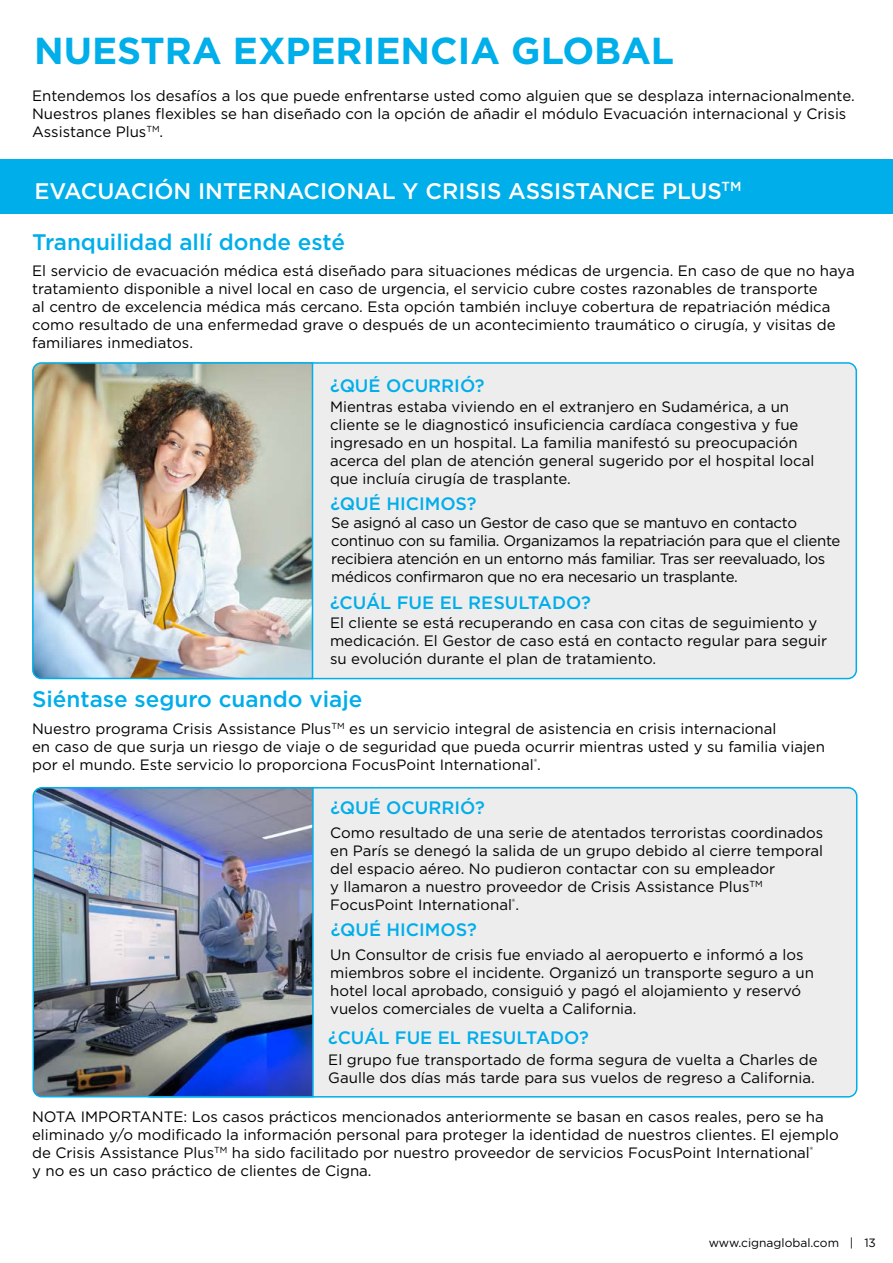
<style>
.page{position:relative;width:893px;height:1263px;background:#fff}
.page>*{position:absolute;margin:0;border:0;box-sizing:border-box;transform-origin:0 0}
.t1{font:700 37.5px "Gotham";color:#00aeea}
.t2{font:500 22.5px "Gotham";color:#00aeea}
.t3{font:500 22.5px "Gotham";color:#fff}
.t4{font:500 18px "Gotham";color:#00aeea}
.t5{font:15px/18px "Gotham";color:#000}
.t6{font:15px/18px "Gotham";letter-spacing:-.02em;color:#000}
.t7{font:12px "Gotham";color:#000}
</style>
<div class="page">
<div style="left:0;top:159px;width:893px;height:55px;background:#00aeea"></div>
<div style="left:142px;top:363px;width:714px;height:316px;background:#ededed;border-radius:9px"></div>
<img style="left:32px;top:362px;width:282px;height:318px">
<div style="left:142px;top:788px;width:715px;height:309px;background:#ededed;border-radius:9px"></div>
<img style="left:32px;top:787px;width:282px;height:311px">
<h1 class="t1" style="left:34px;top:26px;width:642px">NUESTRA EXPERIENCIA GLOBAL</h1>
<p class="t5" style="left:32px;top:86px;width:824px">Entendemos los desafíos a los que puede enfrentarse usted como alguien que se desplaza internacionalmente.<br>Nuestros planes flexibles se han diseñado con la opción de añadir el módulo Evacuación internacional y Crisis<br>Assistance Plus<sup>TM</sup>.</p>
<h2 class="t3" style="left:34px;top:176px;width:709px">EVACUACIÓN INTERNACIONAL Y CRISIS ASSISTANCE PLUS<sup>TM</sup></h2>
<h2 class="t2" style="left:32px;top:227px;width:314px">Tranquilidad allí donde esté</h2>
<p class="t5" style="left:32px;top:261px;width:824px">El servicio de evacuación médica está diseñado para situaciones médicas de urgencia. En caso de que no haya tratamiento disponible a nivel local en caso de urgencia, el servicio cubre costes razonables de transporte<br>al centro de excelencia médica más cercano. Esta opción también incluye cobertura de repatriación médica como resultado de una enfermedad grave o después de un acontecimiento traumático o cirugía, y visitas de familiares inmediatos.</p>
<p class="t4" style="left:330px;top:374px;width:156px">¿QUÉ OCURRIÓ?</p>
<p class="t5" style="left:330px;top:397px;width:486px">Mientras estaba viviendo en el extranjero en Sudamérica, a un cliente se le diagnosticó insuficiencia cardíaca congestiva y fue ingresado en un hospital. La familia manifestó su preocupación acerca del plan de atención general sugerido por el hospital local que incluía cirugía de trasplante.</p>
<p class="t6" style="left:331px;top:513px;width:511px">Se asignó al caso un Gestor de caso que se mantuvo en contacto continuo con su familia. Organizamos la repatriación para que el cliente recibiera atención en un entorno más familiar. Tras ser reevaluado, los médicos confirmaron que no era necesario un trasplante.</p>
<p class="t5" style="left:330px;top:613px;width:499px">El cliente se está recuperando en casa con citas de seguimiento y medicación. El Gestor de caso está en contacto regular para seguir su evolución durante el plan de tratamiento.</p>
<p class="t4" style="left:331px;top:492px;width:148px">¿QUÉ HICIMOS?</p>
<p class="t4" style="left:330px;top:590px;width:262px">¿CUÁL FUE EL RESULTADO?</p>
<h2 class="t2" style="left:32px;top:684px;width:332px">Siéntase seguro cuando viaje</h2>
<p class="t5" style="left:32px;top:719px;width:794px">Nuestro programa Crisis Assistance Plus<sup>TM</sup> es un servicio integral de asistencia en crisis internacional<br>en caso de que surja un riesgo de viaje o de seguridad que pueda ocurrir mientras usted y su familia viajen por el mundo. Este servicio lo proporciona FocusPoint International<sup>®</sup>.</p>
<p class="t4" style="left:330px;top:795px;width:156px">¿QUÉ OCURRIÓ?</p>
<p class="t5" style="left:330px;top:823px;width:494px">Como resultado de una serie de atentados terroristas coordinados en París se denegó la salida de un grupo debido al cierre temporal del espacio aéreo. No pudieron contactar con su empleador<br>y llamaron a nuestro proveedor de Crisis Assistance Plus<sup>TM </sup>FocusPoint International<sup>®</sup>.</p>
<p class="t5" style="left:330px;top:946px;width:485px">Un Consultor de crisis fue enviado al aeropuerto e informó a los miembros sobre el incidente. Organizó un transporte seguro a un hotel local aprobado, consiguió y pagó el alojamiento y reservó vuelos comerciales de vuelta a California.</p>
<p class="t4" style="left:331px;top:918px;width:148px">¿QUÉ HICIMOS?</p>
<p class="t4" style="left:328px;top:1025px;width:262px">¿CUÁL FUE EL RESULTADO?</p>
<p class="t5" style="left:328px;top:1050px;width:491px">El grupo fue transportado de forma segura de vuelta a Charles de<br>Gaulle dos días más tarde para sus vuelos de regreso a California.</p>
<p class="t5" style="left:32px;top:1107px;width:808px">NOTA IMPORTANTE: Los casos prácticos mencionados anteriormente se basan en casos reales, pero se ha eliminado y/o modificado la información personal para proteger la identidad de nuestros clientes. El ejemplo de Crisis Assistance Plus<sup>TM</sup> ha sido facilitado por nuestro proveedor de servicios FocusPoint International<sup>®<br></sup>y no es un caso práctico de clientes de Cigna.</p>
<p class="t7" style="left:709px;top:1235px;width:169px">www.cignaglobal.com | 13</p>
</div>
